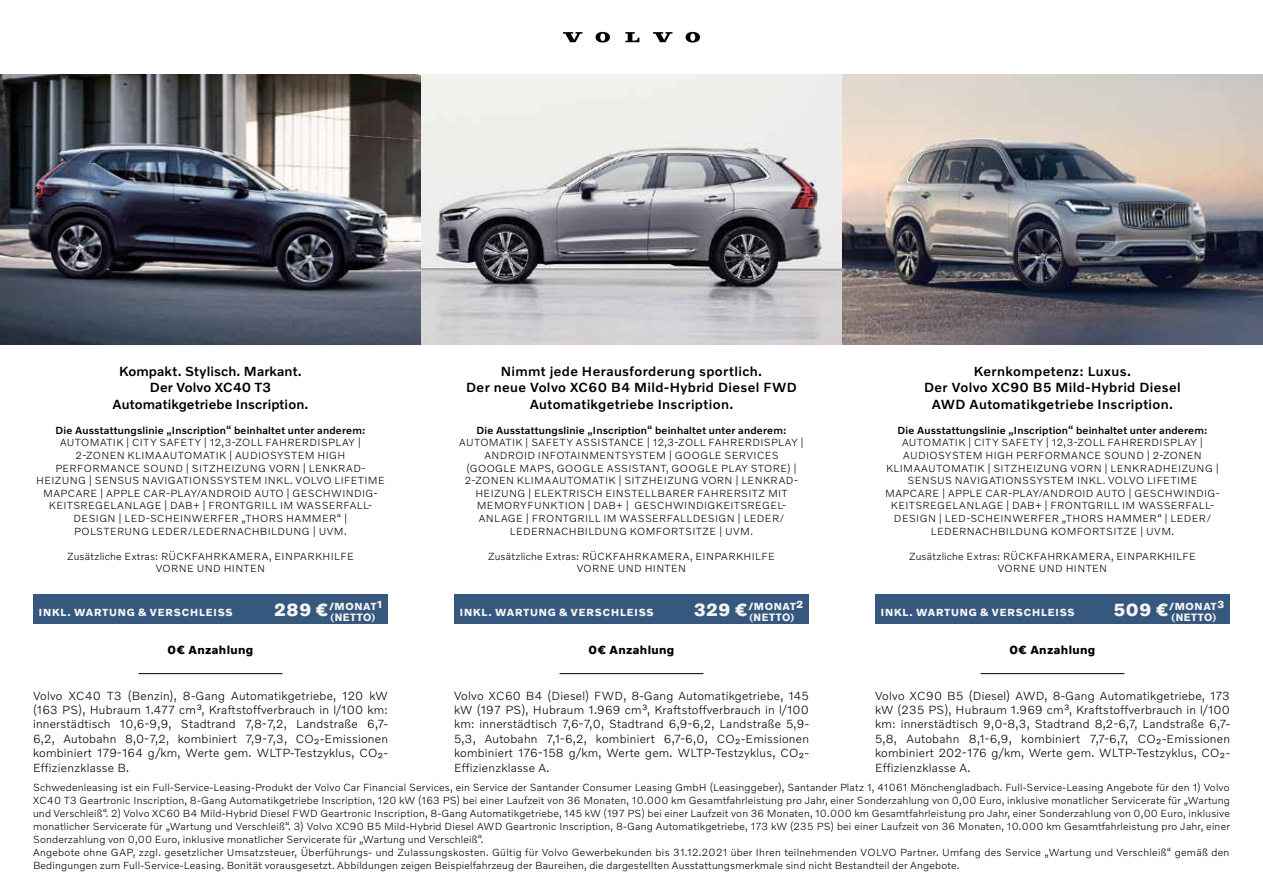
<style>
.page{position:relative;width:1263px;height:893px;background:#fff}
.page>*{position:absolute;margin:0;border:0;box-sizing:border-box;transform-origin:0 0}
.t1{font:500 13.5px/16.2px "Volvo Novum";letter-spacing:.025em;color:#000;text-align:center}
.t2{font:300 12px/14.4px "Volvo Novum";letter-spacing:.02em;color:#000;text-align:justify}
.t3{font:700 12px "Volvo Novum";letter-spacing:.03em;color:#000}
.t4{font:300 10.5px/12.6px "Volvo Novum";letter-spacing:.025em;color:#000;text-align:center}
.t5{font:500 10.5px "Volvo Novum";letter-spacing:.015em;color:#000}
.t6{font:700 10.5px "Volvo Novum";letter-spacing:.08em;color:#f6f6f6}
.t7{font:700 10.5px "Volvo Sans Pro";letter-spacing:.055em;color:#f6f6f6}
.s1{font-size:18px}
</style>
<div class="page">
<div style="left:33px;top:594px;width:355px;height:30px;background:#36577e"></div>
<hr style="left:139px;top:673px;width:143px;height:1px;background:#000">
<div style="left:454px;top:594px;width:355px;height:30px;background:#36577e"></div>
<hr style="left:559px;top:673px;width:144px;height:1px;background:#000">
<div style="left:875px;top:594px;width:355px;height:30px;background:#36577e"></div>
<hr style="left:980px;top:673px;width:144px;height:1px;background:#000">
<img style="left:0;top:74px;width:1263px;height:270px">
<svg style="left:563px;top:32px;width:19px;height:10px"></svg>
<svg style="left:625px;top:32px;width:14px;height:10px"></svg>
<svg style="left:595px;top:32px;width:15px;height:11px"></svg>
<svg style="left:653px;top:32px;width:19px;height:10px"></svg>
<svg style="left:685px;top:32px;width:15px;height:11px"></svg>
<p class="t1" style="left:113px;top:363px;width:197px">Kompakt. Stylisch. Markant.<br>Der Volvo XC40 T3<br>Automatikgetriebe Inscription.</p>
<p class="t5" style="left:56px;top:424px;width:311px">Die Ausstattungslinie „Inscription“ beinhaltet unter anderem:</p>
<p class="t4" style="left:36px;top:436px;width:350px">AUTOMATIK | CITY SAFETY | 12,3-ZOLL FAHRERDISPLAY | 2-ZONEN KLIMAAUTOMATIK | AUDIOSYSTEM HIGH PERFORMANCE SOUND | SITZHEIZUNG VORN | LENKRAD-HEIZUNG | SENSUS NAVIGATIONSSYSTEM INKL. VOLVO LIFETIME MAPCARE | APPLE CAR-PLAY/ANDROID AUTO | GESCHWINDIG-KEITSREGELANLAGE | DAB+ | FRONTGRILL IM WASSERFALL-DESIGN | LED-SCHEINWERFER „THORS HAMMER“ | POLSTERUNG LEDER/LEDERNACHBILDUNG | UVM.</p>
<p class="t4" style="left:67px;top:550px;width:288px">Zusätzliche Extras: RÜCKFAHRKAMERA, EINPARKHILFE<br>VORNE UND HINTEN</p>
<p class="t1" style="left:466px;top:363px;width:332px">Nimmt jede Herausforderung sportlich.<br>Der neue Volvo XC60 B4 Mild-Hybrid Diesel FWD<br>Automatikgetriebe Inscription.</p>
<p class="t5" style="left:476px;top:424px;width:311px">Die Ausstattungslinie „Inscription“ beinhaltet unter anderem:</p>
<p class="t4" style="left:459px;top:436px;width:346px">AUTOMATIK | SAFETY ASSISTANCE | 12,3-ZOLL FAHRERDISPLAY | ANDROID INFOTAINMENTSYSTEM | GOOGLE SERVICES (GOOGLE MAPS, GOOGLE ASSISTANT, GOOGLE PLAY STORE) | 2-ZONEN KLIMAAUTOMATIK | SITZHEIZUNG VORN | LENKRAD-HEIZUNG | ELEKTRISCH EINSTELLBARER FAHRERSITZ MIT MEMORYFUNKTION | DAB+ | GESCHWINDIGKEITSREGEL-ANLAGE | FRONTGRILL IM WASSERFALLDESIGN | LEDER/ LEDERNACHBILDUNG KOMFORTSITZE | UVM.</p>
<p class="t4" style="left:488px;top:550px;width:288px">Zusätzliche Extras: RÜCKFAHRKAMERA, EINPARKHILFE<br>VORNE UND HINTEN</p>
<p class="t1" style="left:924px;top:363px;width:258px">Kernkompetenz: Luxus.<br>Der Volvo XC90 B5 Mild-Hybrid Diesel<br>AWD Automatikgetriebe Inscription.</p>
<p class="t5" style="left:897px;top:424px;width:311px">Die Ausstattungslinie „Inscription“ beinhaltet unter anderem:</p>
<p class="t4" style="left:885px;top:436px;width:336px">AUTOMATIK | CITY SAFETY | 12,3-ZOLL FAHRERDISPLAY | AUDIOSYSTEM HIGH PERFORMANCE SOUND | 2-ZONEN KLIMAAUTOMATIK | SITZHEIZUNG VORN | LENKRADHEIZUNG | SENSUS NAVIGATIONSSYSTEM INKL. VOLVO LIFETIME MAPCARE | APPLE CAR-PLAY/ANDROID AUTO | GESCHWINDIG-KEITSREGELANLAGE | DAB+ | FRONTGRILL IM WASSERFALL-DESIGN | LED-SCHEINWERFER „THORS HAMMER“ | LEDER/ LEDERNACHBILDUNG KOMFORTSITZE | UVM.</p>
<p class="t4" style="left:909px;top:550px;width:288px">Zusätzliche Extras: RÜCKFAHRKAMERA, EINPARKHILFE<br>VORNE UND HINTEN</p>
<p class="t6" style="left:39px;top:606px;width:195px">INKL. WARTUNG &amp; VERSCHLEISS</p>
<p class="t6" style="left:274px;top:600px;width:109px"><span class="s1">289 €</span>/MONAT1</p>
<p class="t7" style="left:331px;top:611px;width:46px">(NETTO)</p>
<p class="t6" style="left:460px;top:606px;width:195px">INKL. WARTUNG &amp; VERSCHLEISS</p>
<p class="t6" style="left:694px;top:600px;width:110px"><span class="s1">329 €</span>/MONAT2</p>
<p class="t7" style="left:749px;top:611px;width:46px">(NETTO)</p>
<p class="t6" style="left:881px;top:606px;width:195px">INKL. WARTUNG &amp; VERSCHLEISS</p>
<p class="t6" style="left:1114px;top:600px;width:112px"><span class="s1">509 €</span>/MONAT3</p>
<p class="t7" style="left:1171px;top:611px;width:46px">(NETTO)</p>
<p class="t3" style="left:168px;top:642px;width:87px">0€ Anzahlung</p>
<p class="t3" style="left:589px;top:642px;width:87px">0€ Anzahlung</p>
<p class="t3" style="left:1009px;top:642px;width:87px">0€ Anzahlung</p>
<p class="t2" style="left:33px;top:688px;width:356px">Volvo XC40 T3 (Benzin), 8-Gang Automatikgetriebe, 120 kW (163 PS), Hubraum 1.477 cm³, Kraftstoffverbrauch in l/100 km: innerstädtisch 10,6-9,9, Stadtrand 7,8-7,2, Landstraße 6,7- 6,2, Autobahn 8,0-7,2, kombiniert 7,9-7,3, CO₂-Emissionen kombiniert 179-164 g/km, Werte gem. WLTP-Testzyklus, CO₂- Effizienzklasse B.</p>
<p class="t2" style="left:454px;top:688px;width:356px">Volvo XC60 B4 (Diesel) FWD, 8-Gang Automatikgetriebe, 145 kW (197 PS), Hubraum 1.969 cm³, Kraftstoffverbrauch in l/100 km: innerstädtisch 7,6-7,0, Stadtrand 6,9-6,2, Landstraße 5,9- 5,3, Autobahn 7,1-6,2, kombiniert 6,7-6,0, CO₂-Emissionen kombiniert 176-158 g/km, Werte gem. WLTP-Testzyklus, CO₂- Effizienzklasse A.</p>
<p class="t2" style="left:875px;top:688px;width:356px">Volvo XC90 B5 (Diesel) AWD, 8-Gang Automatikgetriebe, 173 kW (235 PS), Hubraum 1.969 cm³, Kraftstoffverbrauch in l/100 km: innerstädtisch 9,0-8,3, Stadtrand 8,2-6,7, Landstraße 6,7- 5,8, Autobahn 8,1-6,9, kombiniert 7,7-6,7, CO₂-Emissionen kombiniert 202-176 g/km, Werte gem. WLTP-Testzyklus, CO₂- Effizienzklasse A.</p>
<p class="t4" style="left:33px;top:780px;width:1198px;line-height:13.2px;text-align:left">Schwedenleasing ist ein Full-Service-Leasing-Produkt der Volvo Car Financial Services, ein Service der Santander Consumer Leasing GmbH (Leasinggeber), Santander Platz 1, 41061 Mönchengladbach. Full-Service-Leasing Angebote für den 1) Volvo XC40 T3 Geartronic Inscription, 8-Gang Automatikgetriebe Inscription, 120 kW (163 PS) bei einer Laufzeit von 36 Monaten, 10.000 km Gesamtfahrleistung pro Jahr, einer Sonderzahlung von 0,00 Euro, inklusive monatlicher Servicerate für „Wartung und Verschleiß“. 2) Volvo XC60 B4 Mild-Hybrid Diesel FWD Geartronic Inscription, 8-Gang Automatikgetriebe, 145 kW (197 PS) bei einer Laufzeit von 36 Monaten, 10.000 km Gesamtfahrleistung pro Jahr, einer Sonderzahlung von 0,00 Euro, inklusive monatlicher Servicerate für „Wartung und Verschleiß“. 3) Volvo XC90 B5 Mild-Hybrid Diesel AWD Geartronic Inscription, 8-Gang Automatikgetriebe, 173 kW (235 PS) bei einer Laufzeit von 36 Monaten, 10.000 km Gesamtfahrleistung pro Jahr, einer Sonderzahlung von 0,00 Euro, inklusive monatlicher Servicerate für „Wartung und Verschleiß“.<br>Angebote ohne GAP, zzgl. gesetzlicher Umsatzsteuer, Überführungs- und Zulassungskosten. Gültig für Volvo Gewerbekunden bis 31.12.2021 über Ihren teilnehmenden VOLVO Partner. Umfang des Service „Wartung und Verschleiß“ gemäß den Bedingungen zum Full-Service-Leasing. Bonität vorausgesetzt. Abbildungen zeigen Beispielfahrzeug der Baureihen, die dargestellten Ausstattungsmerkmale sind nicht Bestandteil der Angebote.</p>
</div>
